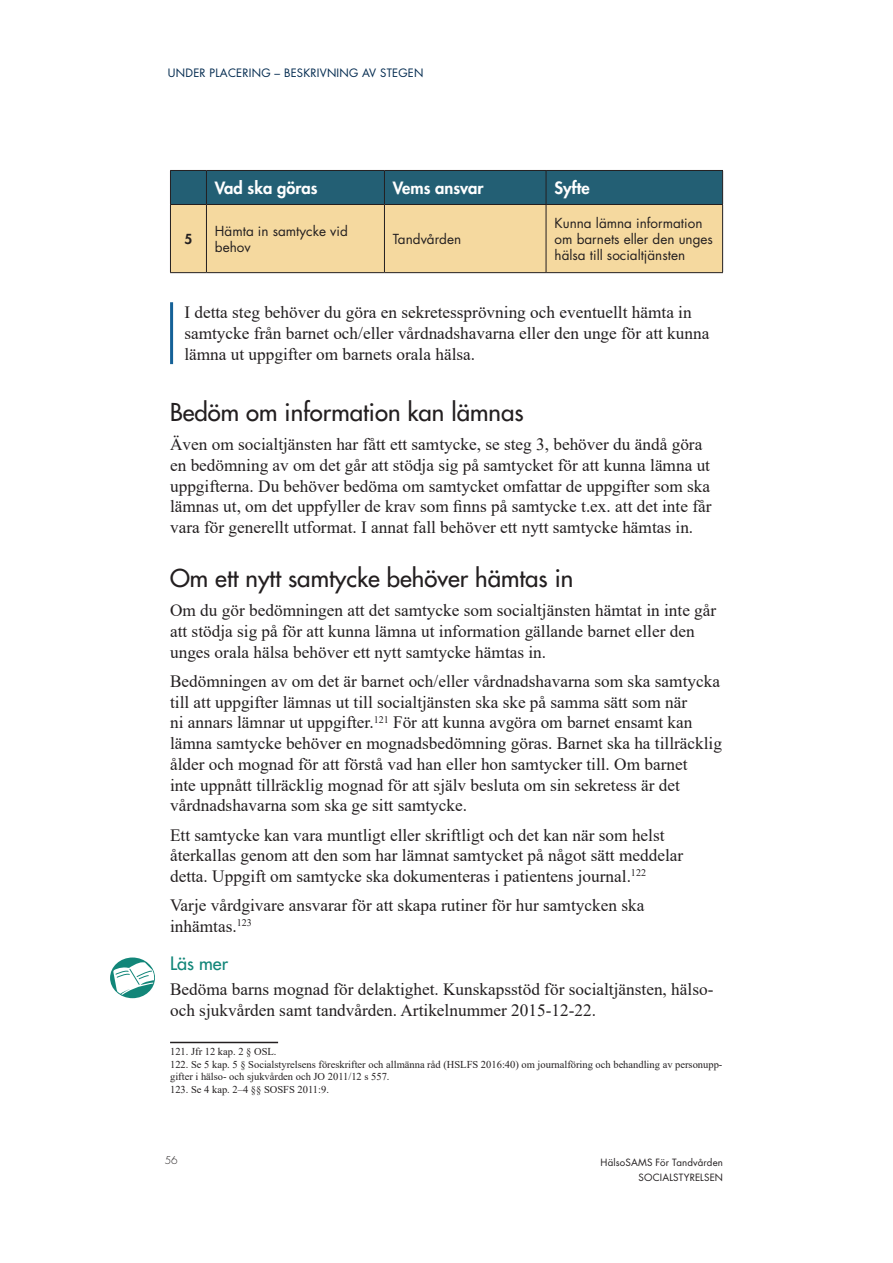
<style>
.page{position:relative;width:893px;height:1263px;background:#fff}
.page>*{position:absolute;margin:0;border:0;box-sizing:border-box;transform-origin:0 0}
.t1{font:500 24px "Futura Std";color:#231f20}
.Läs_mer{font:500 18px "Futura Std";color:#128679}
.brödtext{font:17.25px/20.7px "Times New Roman";color:#231f20}
.I_detta_steg{font:17.25px/20.7px "Times New Roman";color:#231f20}
.rubrik_3_-_kopia{font:800 16.5px "Futura Std";color:#fff}
.linjär{font:13.5px/15.8px "Futura Std";color:#231f20}
.linjär-2{font:800 13.5px "Futura Std";color:#231f20}
.sidhuvudnr{font:11.25px "Futura Std";color:#00294e}
.fotnot{font:10.5px/12.6px "Times New Roman";color:#231f20}
.t2{font:300 10.5px "Futura Std";color:#231f20}
.t3{font:9.75px/14.5px "Futura Std";letter-spacing:.015em;color:#231f20;text-align:right}
</style>
<div class="page">
<svg style="left:171px;top:171px;width:551px;height:101px;background:#afb090"></svg>
<hr style="left:170px;top:170px;width:36px;height:1px;background:#231f20">
<hr style="left:170px;top:171px;width:1px;height:33px;background:#231f20">
<hr style="left:206px;top:170px;width:178px;height:1px;background:#231f20">
<hr style="left:206px;top:171px;width:1px;height:33px;background:#231f20">
<hr style="left:384px;top:170px;width:162px;height:1px;background:#231f20">
<hr style="left:384px;top:171px;width:1px;height:33px;background:#231f20">
<hr style="left:546px;top:170px;width:177px;height:1px;background:#231f20">
<hr style="left:546px;top:171px;width:1px;height:33px;background:#231f20">
<hr style="left:722px;top:171px;width:1px;height:33px;background:#231f20">
<hr style="left:170px;top:204px;width:36px;height:1px;background:#231f20">
<hr style="left:170px;top:205px;width:1px;height:67px;background:#231f20">
<hr style="left:206px;top:204px;width:178px;height:1px;background:#231f20">
<hr style="left:206px;top:205px;width:1px;height:67px;background:#231f20">
<hr style="left:384px;top:204px;width:162px;height:1px;background:#231f20">
<hr style="left:384px;top:205px;width:1px;height:67px;background:#231f20">
<hr style="left:546px;top:204px;width:177px;height:1px;background:#231f20">
<hr style="left:546px;top:205px;width:1px;height:67px;background:#231f20">
<hr style="left:722px;top:205px;width:1px;height:67px;background:#231f20">
<hr style="left:170px;top:272px;width:36px;height:1px;background:#231f20">
<hr style="left:206px;top:272px;width:178px;height:1px;background:#231f20">
<hr style="left:384px;top:272px;width:162px;height:1px;background:#231f20">
<hr style="left:546px;top:272px;width:177px;height:1px;background:#231f20">
<hr style="left:170px;top:302px;width:3px;height:62px;background:#156197">
<hr style="left:170px;top:1042px;width:108px;height:1px;background:#231f20">
<svg style="left:110px;top:957px;width:45px;height:41px"></svg>
<svg style="left:113px;top:962px;width:42px;height:33px"></svg>
<p class="sidhuvudnr" style="left:168px;top:66px;width:17px">Under</p>
<p class="sidhuvudnr" style="left:210px;top:66px;width:35px">placering</p>
<p class="sidhuvudnr" style="left:275px;top:66px;width:18px">– beskrivning</p>
<p class="sidhuvudnr" style="left:362px;top:66px;width:26px">av stegen</p>
<h3 class="rubrik_3_-_kopia" style="left:215px;top:178px;width:104px">Vad ska göras</h3>
<h3 class="rubrik_3_-_kopia" style="left:393px;top:178px;width:92px">Vems ansvar</h3>
<h3 class="rubrik_3_-_kopia" style="left:555px;top:178px;width:37px">Syfte</h3>
<p class="linjär-2" style="left:185px;top:231px;width:9px">5</p>
<p class="linjär" style="left:215px;top:224px;width:134px">Hämta in samtycke vid behov</p>
<p class="linjär" style="left:393px;top:231px;width:70px">Tandvården</p>
<p class="linjär" style="left:555px;top:216px;width:160px">Kunna lämna information om barnets eller den unges hälsa till socialtjänsten</p>
<p class="I_detta_steg" style="left:184px;top:302px;width:527px">I detta steg behöver du göra en sekretessprövning och eventuellt hämta in samtycke från barnet och/eller vårdnadshavarna eller den unge för att kunna lämna ut uppgifter om barnets orala hälsa.</p>
<h2 class="t1" style="left:170px;top:397px;width:355px">Bedöm om information kan lämnas</h2>
<p class="brödtext" style="left:170px;top:433px;width:543px">Även om socialtjänsten har fått ett samtycke, se steg 3, behöver du ändå göra en bedömning av om det går att stödja sig på samtycket för att kunna lämna ut uppgifterna. Du behöver bedöma om samtycket omfattar de uppgifter som ska lämnas ut, om det uppfyller de krav som finns på samtycke t.ex. att det inte får vara för generellt utformat. I annat fall behöver ett nytt samtycke hämtas in.</p>
<h2 class="t1" style="left:170px;top:563px;width:405px">Om ett nytt samtycke behöver hämtas in</h2>
<p class="brödtext" style="left:170px;top:600px;width:548px">Om du gör bedömningen att det samtycke som socialtjänsten hämtat in inte går att stödja sig på för att kunna lämna ut information gällande barnet eller den unges orala hälsa behöver ett nytt samtycke hämtas in.</p>
<p class="brödtext" style="left:170px;top:670px;width:553px">Bedömningen av om det är barnet och/eller vårdnadshavarna som ska samtycka till att uppgifter lämnas ut till socialtjänsten ska ske på samma sätt som när<br>ni annars lämnar ut uppgifter.<sup>121</sup> För att kunna avgöra om barnet ensamt kan lämna samtycke behöver en mognadsbedömning göras. Barnet ska ha tillräcklig ålder och mognad för att förstå vad han eller hon samtycker till. Om barnet<br>inte uppnått tillräcklig mognad för att själv besluta om sin sekretess är det vårdnadshavarna som ska ge sitt samtycke.</p>
<p class="brödtext" style="left:170px;top:824px;width:515px">Ett samtycke kan vara muntligt eller skriftligt och det kan när som helst återkallas genom att den som har lämnat samtycket på något sätt meddelar detta. Uppgift om samtycke ska dokumenteras i patientens journal.<sup>122</sup></p>
<p class="brödtext" style="left:170px;top:894px;width:476px">Varje vårdgivare ansvarar för att skapa rutiner för hur samtycken ska inhämtas.<sup>123</sup></p>
<p class="Läs_mer" style="left:170px;top:952px;width:59px">Läs mer</p>
<p class="brödtext" style="left:170px;top:979px;width:545px">Bedöma barns mognad för delaktighet. Kunskapsstöd för socialtjänsten, hälso&shy;och sjukvården samt tandvården. Artikelnummer 2015-12-22.</p>
<p class="fotnot" style="left:170px;top:1045px;width:108px">121. Jfr 12 kap. 2 § OSL.</p>
<p class="fotnot" style="left:170px;top:1057px;width:554px">122. Se 5 kap. 5 § Socialstyrelsens föreskrifter och allmänna råd (HSLFS 2016:40) om journalföring och behandling av personupp&shy;gifter i hälso- och sjukvården och JO 2011/12 s 557.</p>
<p class="fotnot" style="left:170px;top:1083px;width:160px">123. Se 4 kap. 2–4 §§ SOSFS 2011:9.</p>
<p class="t2" style="left:165px;top:1154px;width:15px">56</p>
<p class="t3" style="left:600px;top:1155px;width:124px">HälsoSAMS För Tandvården<br>SOCIALSTYRELSEN</p>
</div>
